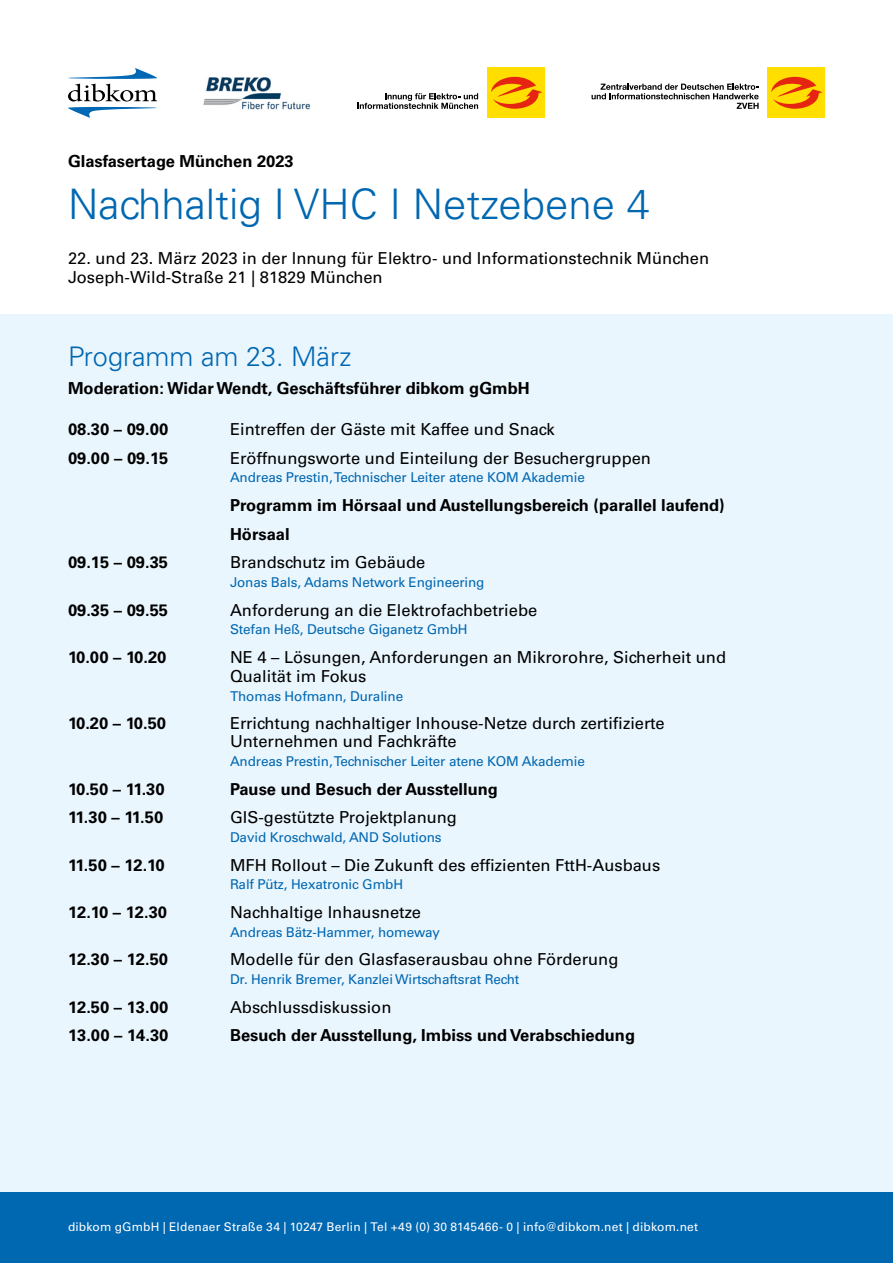
<style>
.page{position:relative;width:893px;height:1263px;background:#fff}
.page>*{position:absolute;margin:0;border:0;box-sizing:border-box;transform-origin:0 0}
.t1{font:300 42px "Univers LT Std";color:#0067b1}
.t2{font:300 27px "Univers LT Std";color:#0067b1}
.t3{font:16.5px/19.5px "Univers LT Std";color:#000}
.t4{font:700 16.5px/28.7px "Univers LT Std";color:#000}
.t5{font:13.5px "Univers LT Std";letter-spacing:-.01em;color:#0067b1}
.t6{font:12px "Univers LT Std";letter-spacing:.015em;color:#fff}
</style>
<div class="page">
<div style="left:0;top:315px;width:893px;height:880px;background:#eaf6fe"></div>
<div style="left:0;top:1193px;width:893px;height:70px;background:#0067b1"></div>
<svg style="left:68px;top:68px;width:89px;height:50px"></svg>
<div style="left:488px;top:68px;width:57px;height:50px;background:#ffde00"></div>
<svg style="left:491px;top:77px;width:51px;height:32px"></svg>
<svg style="left:357px;top:93px;width:121px;height:16px"></svg>
<div style="left:768px;top:68px;width:57px;height:50px;background:#ffde00"></div>
<svg style="left:771px;top:77px;width:52px;height:32px"></svg>
<svg style="left:592px;top:84px;width:167px;height:25px"></svg>
<img style="left:203px;top:77px;width:107px;height:33px">
<p class="t4" style="left:68px;top:147px;width:227px">Glasfasertage München 2023</p>
<h1 class="t1" style="left:68px;top:179px;width:584px">Nachhaltig I VHC I Netzebene 4</h1>
<p class="t3" style="left:68px;top:248px;width:643px">22. und 23. März 2023 in der lnnung für Elektro- und Informationstechnik München<br>Joseph-Wild-Straße 21 | 81829 München</p>
<h2 class="t2" style="left:68px;top:340px;width:285px">Programm am 23. März</h2>
<p class="t4" style="left:68px;top:374px;width:463px">Moderation: Widar Wendt, Geschäftsführer dibkom gGmbH</p>
<p class="t4" style="left:68px;top:415px;width:102px">08.30 – 09.00</p>
<p class="t3" style="left:230px;top:419px;width:326px">Eintreffen der Gäste mit Kaffee und Snack</p>
<p class="t4" style="left:68px;top:444px;width:102px">09.00 – 09.15</p>
<p class="t3" style="left:230px;top:448px;width:422px">Eröffnungsworte und Einteilung der Besuchergruppen</p>
<p class="t5" style="left:230px;top:469px;width:356px">Andreas Prestin, Technischer Leiter atene KOM Akademie</p>
<p class="t4" style="left:230px;top:491px;width:496px">Programm im Hörsaal und Austellungsbereich (parallel laufend)<br>Hörsaal</p>
<p class="t4" style="left:68px;top:548px;width:101px">09.15 – 09.35</p>
<p class="t3" style="left:230px;top:553px;width:197px">Brandschutz im Gebäude</p>
<p class="t5" style="left:230px;top:574px;width:256px">Jonas Bals, Adams Network Engineering</p>
<p class="t4" style="left:68px;top:596px;width:101px">09.35 – 09.55</p>
<p class="t3" style="left:230px;top:600px;width:309px">Anforderung an die Elektrofachbetriebe</p>
<p class="t5" style="left:230px;top:621px;width:239px">Stefan Heß, Deutsche Giganetz GmbH</p>
<p class="t4" style="left:68px;top:643px;width:100px">10.00 – 10.20</p>
<p class="t3" style="left:230px;top:648px;width:498px;line-height:18.8px">NE 4 – Lösungen, Anforderungen an Mikrorohre, Sicherheit und<br>Qualität im Fokus</p>
<p class="t5" style="left:230px;top:688px;width:175px">Thomas Hofmann, Duraline</p>
<p class="t4" style="left:68px;top:709px;width:100px">10.20 – 10.50</p>
<p class="t3" style="left:230px;top:714px;width:436px;line-height:18px">Errichtung nachhaltiger Inhouse-Netze durch zertifizierte<br>Unternehmen und Fachkräfte</p>
<p class="t5" style="left:230px;top:753px;width:356px">Andreas Prestin, Technischer Leiter atene KOM Akademie</p>
<p class="t4" style="left:68px;top:774px;width:98px">10.50 – 11.30</p>
<p class="t4" style="left:230px;top:774px;width:269px">Pause und Besuch der Ausstellung</p>
<p class="t4" style="left:68px;top:803px;width:97px">11.30 – 11.50</p>
<p class="t3" style="left:230px;top:808px;width:229px">GIS-gestützte Projektplanung</p>
<p class="t5" style="left:230px;top:829px;width:213px">David Kroschwald, AND Solutions</p>
<p class="t4" style="left:68px;top:850px;width:98px">11.50 – 12.10</p>
<p class="t3" style="left:230px;top:855px;width:432px">MFH Rollout – Die Zukunft des effizienten FttH-Ausbaus</p>
<p class="t5" style="left:230px;top:876px;width:175px">Ralf Pütz, Hexatronic GmbH</p>
<p class="t4" style="left:68px;top:898px;width:100px">12.10 – 12.30</p>
<p class="t3" style="left:230px;top:902px;width:192px">Nachhaltige Inhausnetze</p>
<p class="t5" style="left:230px;top:924px;width:211px">Andreas Bätz-Hammer, homeway</p>
<p class="t4" style="left:68px;top:945px;width:101px">12.30 – 12.50</p>
<p class="t3" style="left:230px;top:950px;width:390px">Modelle für den Glasfaserausbau ohne Förderung</p>
<p class="t5" style="left:230px;top:971px;width:291px">Dr. Henrik Bremer, Kanzlei Wirtschaftsrat Recht</p>
<p class="t4" style="left:68px;top:993px;width:102px">12.50 – 13.00</p>
<p class="t3" style="left:230px;top:997px;width:163px">Abschlussdiskussion</p>
<p class="t4" style="left:68px;top:1021px;width:102px">13.00 – 14.30</p>
<p class="t4" style="left:230px;top:1021px;width:407px">Besuch der Ausstellung, Imbiss und Verabschiedung</p>
<p class="t6" style="left:68px;top:1220px;width:632px">dibkom gGmbH | Eldenaer Straße 34 | 10247 Berlin | Tel +49 (0) 30 8145466- 0 | info@dibkom.net | dibkom.net</p>
</div>
